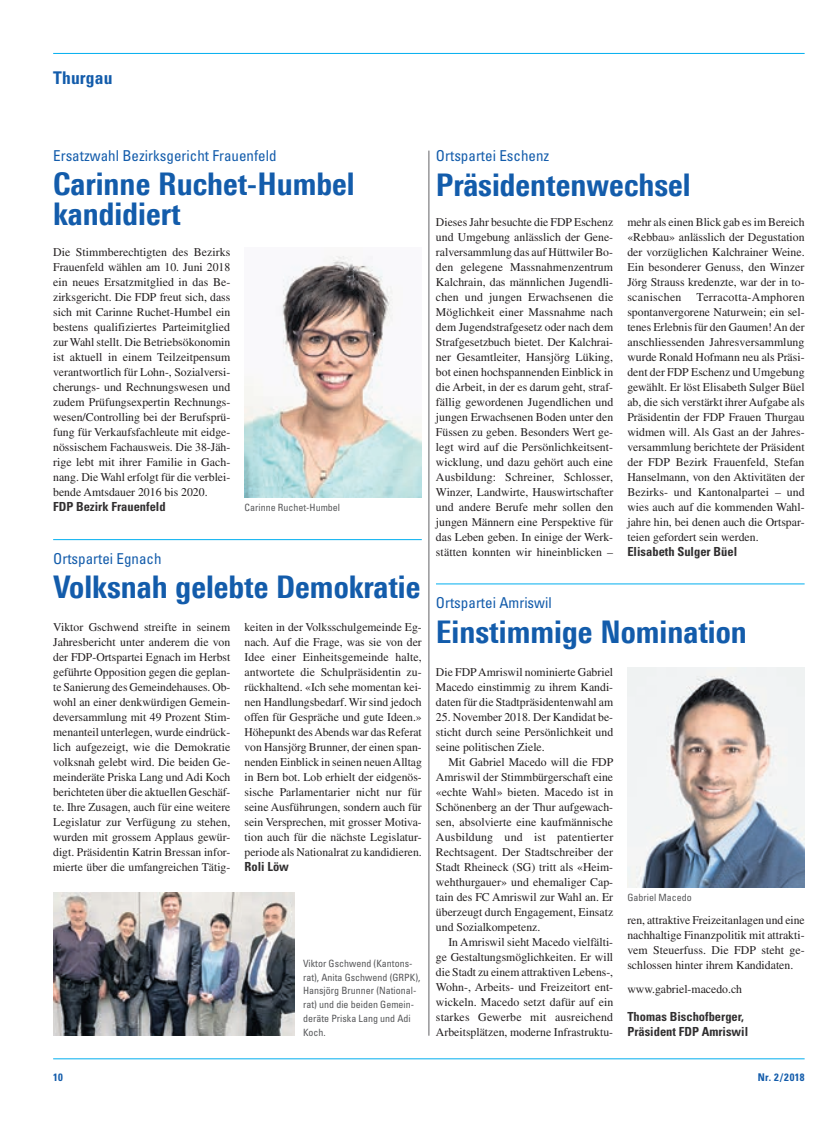
<style>
.page{position:relative;width:833px;height:1134px;background:#fff}
.page>*{position:absolute;margin:0;border:0;box-sizing:border-box;transform-origin:0 0}
.t1{font:800 31.25px/30px "Linotype Univers 720 Cn";color:#135cab}
.t2{font:700 condensed 17.5px "Univers LT Std";letter-spacing:.01em;color:#135cab}
.t3{font:condensed 15px "Univers LT Std";color:#135cab}
.t4{font:700 condensed 12.5px/15px "Univers LT Std";color:#312f30}
.t5{font:11.88px/15px "Times LT Std";color:#231f20;text-align:justify}
.t6{font:700 condensed 10.62px "Univers LT Std";letter-spacing:.04em;color:#135cab}
.t7{font:condensed 10px/13.8px "Univers LT Std";color:#57585a}
</style>
<div class="page">
<hr style="left:53px;top:53px;width:751px;height:1px;background:#00aeef">
<hr style="left:53px;top:1058px;width:751px;height:1px;background:#00aeef">
<hr style="left:436px;top:584px;width:368px;height:1px;background:#00aeef">
<img style="left:627px;top:668px;width:177px;height:219px">
<hr style="left:53px;top:539px;width:369px;height:1px;background:#00aeef">
<img style="left:53px;top:892px;width:241px;height:144px">
<img style="left:244px;top:256px;width:178px;height:241px">
<hr style="left:428px;top:151px;width:1px;height:885px;background:#636366">
<h2 class="t2" style="left:53px;top:67px;width:61px">Thurgau</h2>
<p class="t3" style="left:53px;top:147px;width:225px">Ersatzwahl Bezirksgericht Frauenfeld</p>
<h1 class="t1" style="left:53px;top:169px;width:303px">Carinne Ruchet-Humbel kandidiert</h1>
<p class="t5" style="left:53px;top:244px;width:179px">Die Stimmberechtigten des Bezirks Frauenfeld wählen am 10. Juni 2018 ein neues Ersatzmitglied in das Be&shy;zirksgericht. Die FDP freut sich, dass sich mit Carinne Ruchet-Humbel ein bestens qualifiziertes Parteimitglied zur Wahl stellt. Die Betriebsökonomin ist aktuell in einem Teilzeitpensum verantwortlich für Lohn-, Sozialversi&shy;cherungs- und Rechnungswesen und zudem Prüfungsexpertin Rechnungs&shy;wesen/Controlling bei der Berufsprü&shy;fung für Verkaufsfachleute mit eidge&shy;nössischem Fachausweis. Die 38-Jäh&shy;rige lebt mit ihrer Familie in Gach&shy;nang. Die Wahl erfolgt für die verblei&shy;bende Amtsdauer 2016 bis 2020.</p>
<p class="t4" style="left:53px;top:499px;width:114px">FDP Bezirk Frauenfeld</p>
<p class="t7" style="left:244px;top:500px;width:97px">Carinne Ruchet-Humbel</p>
<p class="t3" style="left:53px;top:549px;width:110px">Ortspartei Egnach</p>
<h1 class="t1" style="left:53px;top:572px;width:369px">Volksnah gelebte Demokratie</h1>
<p class="t5" style="left:53px;top:619px;width:179px">Viktor Gschwend streifte in seinem Jahresbericht unter anderem die von der FDP-Ortspartei Egnach im Herbst geführte Opposition gegen die geplan&shy;te Sanierung des Gemeindehauses. Ob&shy;wohl an einer denkwürdigen Gemein&shy;deversammlung mit 49 Prozent Stim&shy;menanteil unterlegen, wurde eindrück&shy;lich aufgezeigt, wie die Demokratie volksnah gelebt wird. Die beiden Ge&shy;meinderäte Priska Lang und Adi Koch berichteten über die aktuellen Geschäf&shy;te. Ihre Zusagen, auch für eine weitere Legislatur zur Verfügung zu stehen, wurden mit grossem Applaus gewür&shy;digt. Präsidentin Katrin Bressan infor&shy;mierte über die umfangreichen Tätig-</p>
<p class="t5" style="left:244px;top:619px;width:179px">keiten in der Volksschulgemeinde Eg&shy;nach. Auf die Frage, was sie von der Idee einer Einheitsgemeinde halte, antwortete die Schulpräsidentin zu&shy;rückhaltend. «Ich sehe momentan kei&shy;nen Handlungsbedarf. Wir sind jedoch offen für Gespräche und gute Ideen.» Höhepunkt des Abends war das Referat von Hansjörg Brunner, der einen span&shy;nenden Einblick in seinen neuen Alltag in Bern bot. Lob erhielt der eidgenös&shy;sische Parlamentarier nicht nur für seine Ausführungen, sondern auch für sein Versprechen, mit grosser Motiva&shy;tion auch für die nächste Legislatur&shy;periode als Nationalrat zu kandidieren.</p>
<p class="t4" style="left:244px;top:859px;width:46px">Roli Löw</p>
<p class="t7" style="left:303px;top:956px;width:119px">Viktor Gschwend (Kantons&shy;rat), Anita Gschwend (GRPK),<br>Hansjörg Brunner (National&shy;rat) und die beiden Gemein&shy;deräte Priska Lang und Adi<br>Koch.</p>
<p class="t3" style="left:436px;top:147px;width:115px">Ortspartei Eschenz</p>
<h1 class="t1" style="left:436px;top:170px;width:256px">Präsidentenwechsel</h1>
<p class="t5" style="left:436px;top:214px;width:179px">Dieses Jahr besuchte die FDP Eschenz und Umgebung anlässlich der Gene&shy;ralversammlung das auf Hüttwiler Bo&shy;den gelegene Massnahmenzentrum Kalchrain, das männlichen Jugendli&shy;chen und jungen Erwachsenen die Möglichkeit einer Massnahme nach dem Jugendstrafgesetz oder nach dem Strafgesetzbuch bietet. Der Kalchrai&shy;ner Gesamtleiter, Hansjörg Lüking, bot einen hochspannenden Einblick in die Arbeit, in der es darum geht, straf&shy;fällig gewordenen Jugendlichen und jungen Erwachsenen Boden unter den Füssen zu geben. Besonders Wert ge&shy;legt wird auf die Persönlichkeitsent&shy;wicklung, und dazu gehört auch eine Ausbildung: Schreiner, Schlosser, Winzer, Landwirte, Hauswirtschafter und andere Berufe mehr sollen den jungen Männern eine Perspektive für das Leben geben. In einige der Werk&shy;stätten konnten wir hineinblicken –</p>
<p class="t5" style="left:627px;top:214px;width:179px">mehr als einen Blick gab es im Bereich «Rebbau» anlässlich der Degustation der vorzüglichen Kalchrainer Weine.<br>Ein besonderer Genuss, den Winzer Jörg Strauss kredenzte, war der in to&shy;scanischen</p>
<p class="t5" style="left:627px;top:289px;width:179px;text-indent:69px">Terracotta-Amphoren spontanvergorene Naturwein; ein sel&shy;tenes Erlebnis für den Gaumen! An der anschliessenden Jahresversammlung wurde Ronald Hofmann neu als Präsi&shy;dent der FDP Eschenz und Umgebung gewählt. Er löst Elisabeth Sulger Büel ab, die sich verstärkt ihrer Aufgabe als Präsidentin der FDP Frauen Thurgau widmen will. Als Gast an der Jahres&shy;versammlung berichtete der Präsident der FDP Bezirk Frauenfeld, Stefan Hanselmann, von den Aktivitäten der Bezirks- und Kantonalpartei – und wies auch auf die kommenden Wahl&shy;jahre hin, bei denen auch die Ortspar&shy;teien gefordert sein werden.</p>
<p class="t4" style="left:627px;top:544px;width:111px">Elisabeth Sulger Büel</p>
<p class="t3" style="left:436px;top:593px;width:117px">Ortspartei Amriswil</p>
<h1 class="t1" style="left:436px;top:616px;width:312px">Einstimmige Nomination</h1>
<p class="t5" style="left:436px;top:664px;width:179px">Die FDP Amriswil nominierte Gabriel Macedo einstimmig zu ihrem Kandi&shy;daten für die Stadtpräsidentenwahl am</p>
<p class="t5" style="left:436px;top:709px;width:179px">25. November 2018. Der Kandidat be&shy;sticht durch seine Persönlichkeit und seine politischen Ziele.</p>
<p class="t5" style="left:436px;top:754px;width:179px;text-indent:12px">Mit Gabriel Macedo will die FDP Amriswil der Stimmbürgerschaft eine «echte Wahl» bieten. Macedo ist in Schönenberg an der Thur aufgewach&shy;sen, absolvierte eine kaufmännische Ausbildung und ist patentierter Rechtsagent. Der Stadtschreiber der Stadt Rheineck (SG) tritt als «Heim&shy;wehthurgauer» und ehemaliger Cap&shy;tain des FC Amriswil zur Wahl an. Er überzeugt durch Engagement, Einsatz und Sozialkompetenz.</p>
<p class="t5" style="left:436px;top:934px;width:179px;text-indent:12px">In Amriswil sieht Macedo vielfälti&shy;ge Gestaltungsmöglichkeiten. Er will die Stadt zu einem attraktiven Lebens-, Wohn-, Arbeits- und Freizeitort ent&shy;wickeln. Macedo setzt dafür auf ein starkes Gewerbe mit ausreichend Arbeitsplätzen, moderne Infrastruktu-</p>
<p class="t7" style="left:627px;top:890px;width:66px">Gabriel Macedo</p>
<p class="t5" style="left:627px;top:912px;width:179px">ren, attraktive Freizeitanlagen und eine nachhaltige Finanzpolitik mit attrakti&shy;vem Steuerfuss. Die FDP steht ge&shy;schlossen hinter ihrem Kandidaten.</p>
<p class="t5" style="left:627px;top:981px;width:116px">www.gabriel-macedo.ch</p>
<p class="t4" style="left:627px;top:1009px;width:122px">Thomas Bischofberger,<br>Präsident FDP Amriswil</p>
<p class="t6" style="left:53px;top:1070px;width:11px">10</p>
<p class="t6" style="left:757px;top:1070px;width:48px">Nr. 2/2018</p>
</div>
